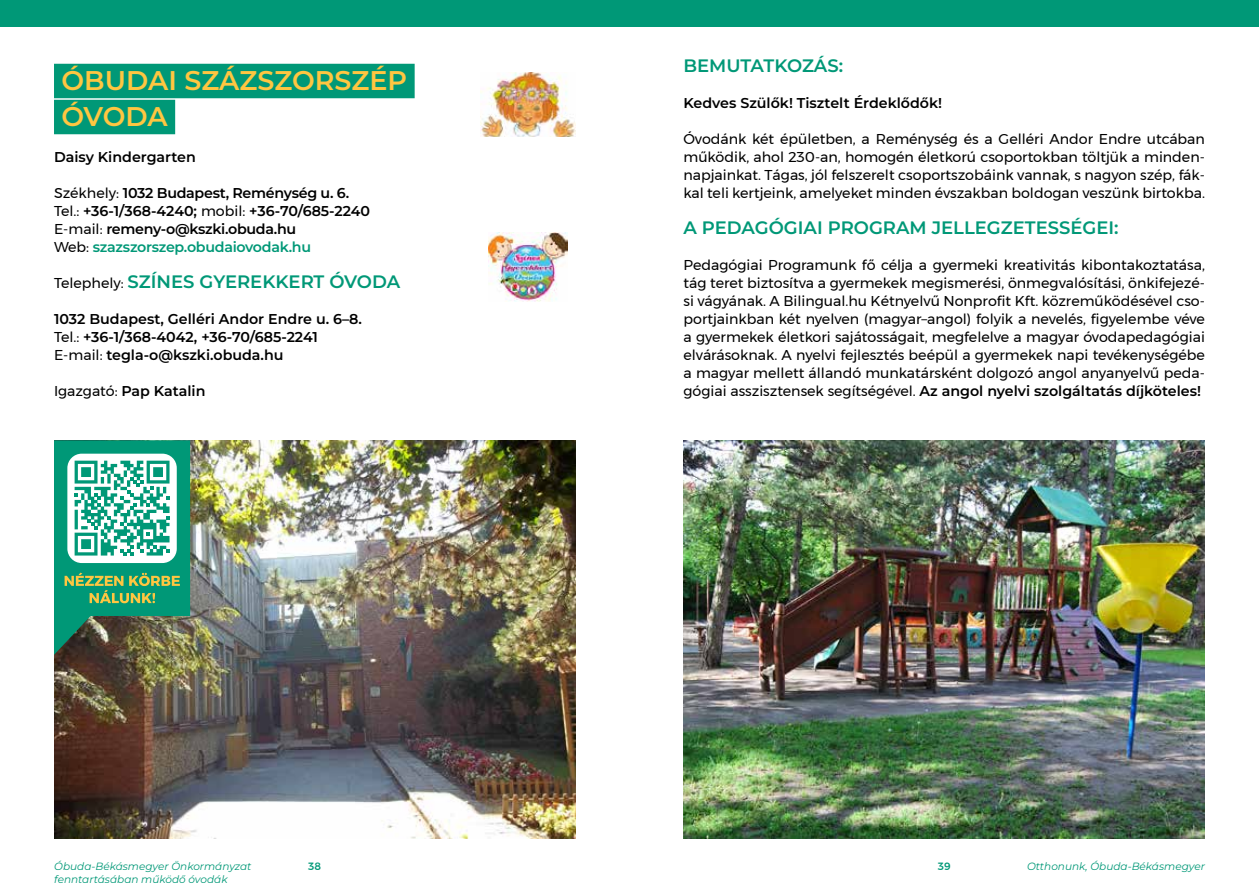
<style>
.page{position:relative;width:1259px;height:893px;background:#fff}
.page>*{position:absolute;margin:0;border:0;box-sizing:border-box;transform-origin:0 0}
.t1{font:100 27px/36px "Montserrat";color:#ffc641}
.t2{font:100 18px "Montserrat";color:#009877}
.t3{font:14.25px/18px "Montserrat";color:#000;text-align:justify}
.t4{font:100 14.25px/18px "Montserrat";color:#000}
.t5{font:100 14.25px/18px "Montserrat";letter-spacing:-.02em;color:#000}
.t6{font:italic 100 10.5px "Montserrat";color:#009877}
.t7{font:500 10.5px "Montserrat";color:#009877}
.s1{font-weight:400}
.s2{color:#009877}
.s3{font-weight:400;font-size:14.25px;color:#000}
.s4{font-weight:100}
</style>
<div class="page">
<div style="left:0;top:0;width:1259px;height:26px;background:#009877"></div>
<div style="left:54px;top:64px;width:361px;height:34px;background:#009877"></div>
<div style="left:54px;top:100px;width:121px;height:34px;background:#009877"></div>
<img style="left:54px;top:440px;width:521px;height:399px">
<img style="left:481px;top:72px;width:94px;height:65px">
<img style="left:488px;top:233px;width:80px;height:68px">
<svg style="left:54px;top:440px;width:136px;height:215px"></svg>
<img style="left:683px;top:440px;width:522px;height:399px">
<h1 class="t1" style="left:61px;top:62px;width:347px">ÓBUDAI SZÁZSZORSZÉP<br>ÓVODA</h1>
<p class="t4" style="left:54px;top:148px;width:143px">Daisy Kindergarten</p>
<p class="t5" style="left:54px;top:184px;width:318px"><span class="s1">Székhely:</span> 1032 Budapest, Reménység u. 6.<br><span class="s1">Tel.:</span> +36-1/368-4240; <span class="s1">mobil:</span> +36-70/685-2240<br><span class="s1">E-mail:</span> remeny-o@kszki.obuda.hu<br><span class="s1">Web:</span> <span class="s2">szazszorszep.obudaiovodak.hu</span></p>
<p class="t2" style="left:54px;top:270px;width:348px"><span class="s3">Telephely:</span> SZÍNES GYEREKKERT ÓVODA</p>
<p class="t4" style="left:54px;top:310px;width:309px">1032 Budapest, Gelléri Andor Endre u. 6–8.<br><span class="s1">Tel.:</span> +36-1/368-4042, +36-70/685-2241<br><span class="s1">E-mail:</span> tegla-o@kszki.obuda.hu</p>
<p class="t4" style="left:54px;top:382px;width:153px"><span class="s1">Igazgató:</span> Pap Katalin</p>
<p class="t2" style="left:683px;top:54px;width:161px">BEMUTATKOZÁS:</p>
<p class="t4" style="left:683px;top:94px;width:260px">Kedves Szülők! Tisztelt Érdeklődők!</p>
<p class="t3" style="left:683px;top:130px;width:523px">Óvodánk két épületben, a Reménység és a Gelléri Andor Endre utcában működik, ahol 230-an, homogén életkorú csoportokban töltjük a minden&shy;napjainkat. Tágas, jól felszerelt csoportszobáink vannak, s nagyon szép, fák&shy;kal teli kertjeink, amelyeket minden évszakban boldogan veszünk birtokba.</p>
<p class="t2" style="left:683px;top:216px;width:436px">A PEDAGÓGIAI PROGRAM JELLEGZETESSÉGEI:</p>
<p class="t3" style="left:683px;top:256px;width:523px">Pedagógiai Programunk fő célja a gyermeki kreativitás kibontakoztatása, tág teret biztosítva a gyermekek megismerési, önmegvalósítási, önkifejezé&shy;si vágyának. A Bilingual.hu Kétnyelvű Nonprofit Kft. közreműködésével cso&shy;portjainkban két nyelven (magyar–angol) folyik a nevelés, figyelembe véve a gyermekek életkori sajátosságait, megfelelve a magyar óvodapedagógiai elvárásoknak. A nyelvi fejlesztés beépül a gyermekek napi tevékenységébe a magyar mellett állandó munkatársként dolgozó angol anyanyelvű peda&shy;gógiai asszisztensek segítségével. <span class="s4">Az angol nyelvi szolgáltatás díjköteles!</span></p>
<p class="t6" style="left:54px;top:859px;width:199px">Óbuda-Békásmegyer Önkormányzat</p>
<p class="t7" style="left:308px;top:858px;width:14px">38</p>
<p class="t7" style="left:938px;top:858px;width:14px">39</p>
<p class="t6" style="left:1027px;top:859px;width:179px">Otthonunk, Óbuda-Békásmegyer</p>
<p class="t6" style="left:54px;top:872px;width:175px">fenntartásában működő óvodák</p>
</div>
